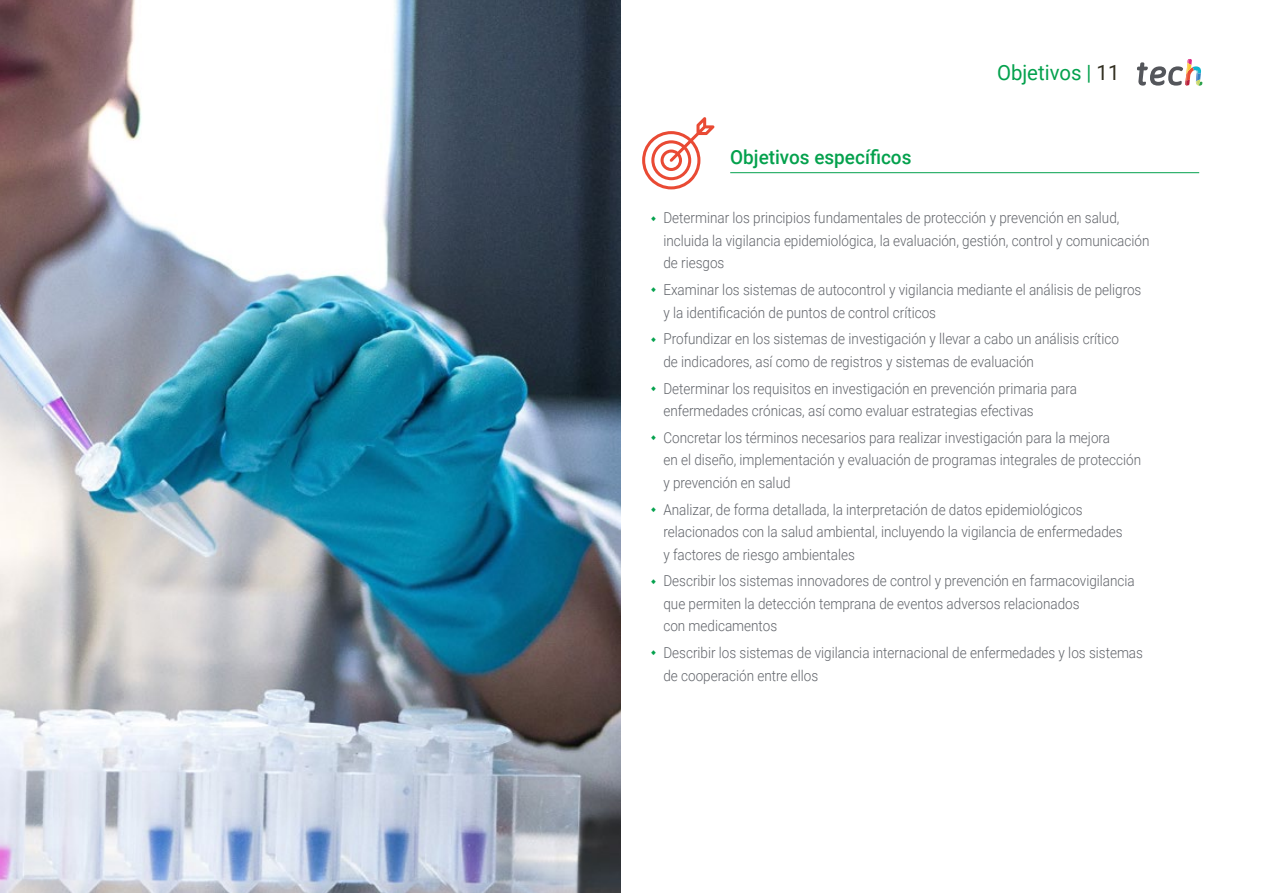
<style>
.page{position:relative;width:1263px;height:893px;background:#fff}
.page>*{position:absolute;margin:0;border:0;box-sizing:border-box;transform-origin:0 0}
.t1{font:21px "Roboto";color:#04a14d}
.t2{font:500 19.5px "Roboto";color:#04a14d}
.t3{font:300 15px/22.5px "Roboto";color:#61646a;scale:.9 1}
.s1{color:#312e20}
</style>
<div class="page">
<hr style="left:730px;top:172px;width:469px;height:1px;background:#04a14d">
<svg style="left:642px;top:117px;width:72px;height:72px"></svg>
<img style="left:0;top:0;width:621px;height:893px">
<svg style="left:1137px;top:59px;width:65px;height:27px"></svg>
<h2 class="t2" style="left:730px;top:144px;width:183px">Objetivos específicos</h2>
<h1 class="t1" style="left:997px;top:57px;width:124px">Objetivos | <span class="s1">11</span></h1>
<p class="t3" style="left:663px;top:206px;width:542px">Determinar los principios fundamentales de protección y prevención en salud, incluida la vigilancia epidemiológica, la evaluación, gestión, control y comunicación de riesgos</p>
<p class="t3" style="left:663px;top:278px;width:533px">Examinar los sistemas de autocontrol y vigilancia mediante el análisis de peligros y la identificación de puntos de control críticos</p>
<p class="t3" style="left:663px;top:327px;width:508px">Profundizar en los sistemas de investigación y llevar a cabo un análisis crítico de indicadores, así como de registros y sistemas de evaluación</p>
<p class="t3" style="left:663px;top:376px;width:461px">Determinar los requisitos en investigación en prevención primaria para enfermedades crónicas, así como evaluar estrategias efectivas</p>
<p class="t3" style="left:663px;top:426px;width:532px">Concretar los términos necesarios para realizar investigación para la mejora<br>en el diseño, implementación y evaluación de programas integrales de protección y prevención en salud</p>
<p class="t3" style="left:663px;top:497px;width:512px">Analizar, de forma detallada, la interpretación de datos epidemiológicos relacionados con la salud ambiental, incluyendo la vigilancia de enfermedades y factores de riesgo ambientales</p>
<p class="t3" style="left:663px;top:569px;width:525px">Describir los sistemas innovadores de control y prevención en farmacovigilancia que permiten la detección temprana de eventos adversos relacionados<br>con medicamentos</p>
<p class="t3" style="left:663px;top:641px;width:534px">Describir los sistemas de vigilancia internacional de enfermedades y los sistemas de cooperación entre ellos</p>
</div>
